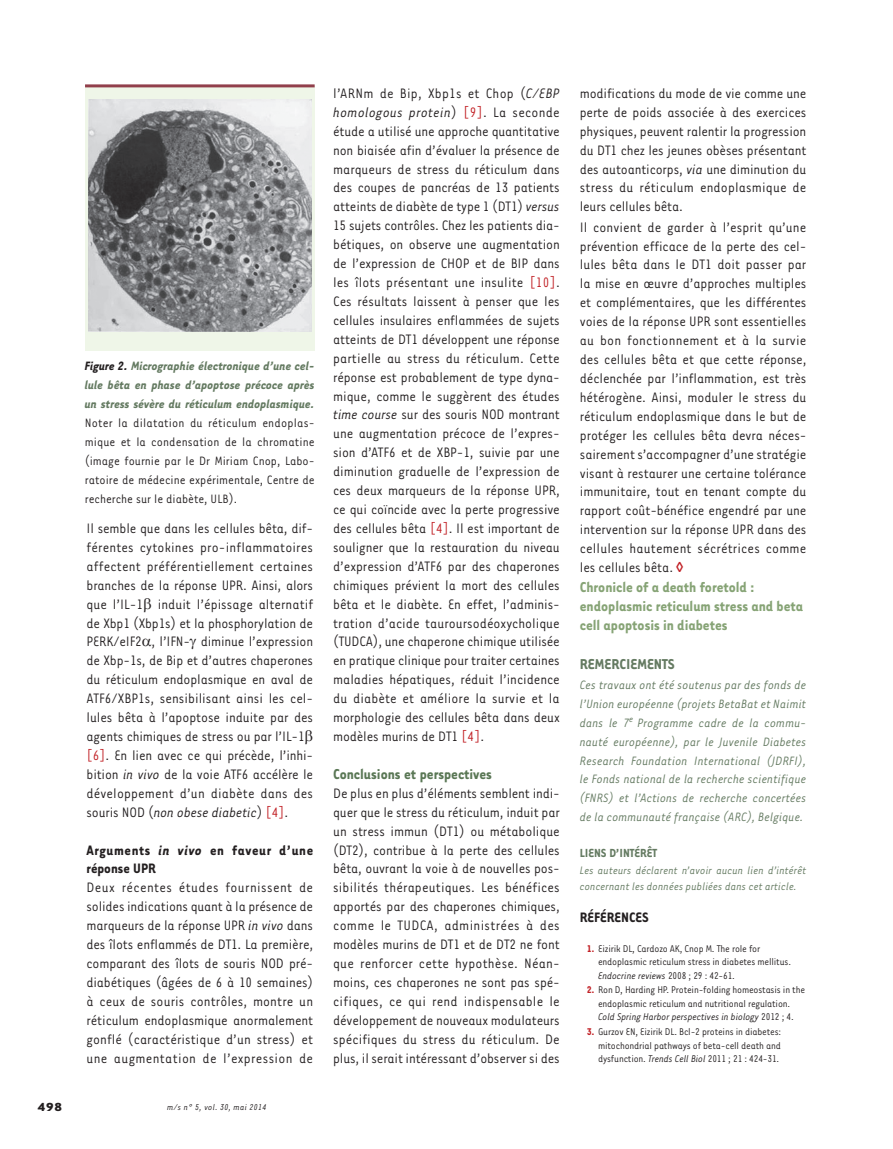
<style>
.page{position:relative;width:893px;height:1149px;background:#fff}
.page>*{position:absolute;margin:0;border:0;box-sizing:border-box;transform-origin:0 0}
.t1{font:700 16.5px/18.9px "Tarzana Narrow";color:#86a375}
.t2{font:700 16.5px "Tarzana Narrow";color:#5a7755}
.t3{font:700 16.5px "Tarzana Narrow";color:#647a61}
.t4{font:15.75px/18.9px "Tarzana Narrow";letter-spacing:-.005em;color:#231f20;text-align:justify}
.t5{font:700 15.75px/18.9px "Tarzana Narrow";letter-spacing:.04em;color:#231f20}
.t6{font:700 15.75px "Tarzana Narrow";color:#231f20}
.t7{font:italic 13.95px/18.9px "Tarzana Narrow";color:#647a61;text-align:justify}
.t8{font:13.95px/18.9px "Tarzana Narrow";color:#231f20;text-align:justify}
.t9{font:italic 700 13.95px/18.9px "Tarzana Narrow";color:#647a61;text-align:justify}
.t10{font:700 13.5px "Tarzana Narrow";color:#647a61}
.t11{font:700 13.5px "Tarzana Wide";color:#231f20}
.t12{font:italic 12.45px/15.9px "Tarzana Narrow";color:#647a61}
.t13{font:11.25px/13.5px "Tarzana Narrow";letter-spacing:-.015em;color:#231f20}
.t14{font:italic 9.75px "Tarzana Narrow";letter-spacing:.025em;color:#231f20}
.s1{color:#231f20}
.s2{color:#c12025}
.s3{font-style:italic}
.s4{font-weight:700;color:#c12025}
</style>
<div class="page">
<div style="left:85px;top:87px;width:230px;height:264px;background:#eff6e8"></div>
<img style="left:88px;top:99px;width:223px;height:232px">
<hr style="left:85px;top:84px;width:230px;height:3px;background:#913f4b">
<p class="t9" style="left:85px;top:358px;width:231px"><span class="s1">Figure 2.</span> Micrographie électronique d’une cel&shy;lule bêta en phase d’apoptose précoce après un stress sévère du réticulum endoplasmique.</p>
<p class="t8" style="left:85px;top:414px;width:231px">Noter la dilatation du réticulum endoplas&shy;mique et la condensation de la chromatine (image fournie par le Dr Miriam Cnop, Labo&shy;ratoire de médecine expérimentale, Centre de recherche sur le diabète, ULB).</p>
<p class="t4" style="left:87px;top:520px;width:228px;text-align:left">Il semble que dans les cellules bêta, dif&shy;férentes cytokines pro-inflammatoires affectent préférentiellement certaines branches de la réponse UPR. Ainsi, alors que l’IL-1 induit l’épissage alternatif de Xbp1 (Xbp1s) et la phosphorylation de PERK/eIF2 , l’IFN- diminue l’expression de Xbp-1s, de Bip et d’autres chaperones du réticulum endoplasmique en aval de ATF6/XBP1s, sensibilisant ainsi les cel&shy;lules bêta à l’apoptose induite par des agents chimiques de stress ou par l’IL-1 <span class="s2">[6]</span>. En lien avec ce qui précède, l’inhi&shy;bition <span class="s3">in vivo</span> de la voie ATF6 accélère le développement d’un diabète dans des souris NOD (<span class="s3">non obese diabetic</span>) <span class="s2">[4]</span>.</p>
<p class="t5" style="left:87px;top:841px;width:228px">Arguments <span class="s3">in vivo</span> en faveur d’une réponse UPR</p>
<p class="t4" style="left:87px;top:879px;width:228px">Deux récentes études fournissent de solides indications quant à la présence de marqueurs de la réponse UPR <span class="s3">in vivo</span> dans des îlots enflammés de DT1. La première, comparant des îlots de souris NOD pré&shy;diabétiques (âgées de 6 à 10 semaines) à ceux de souris contrôles, montre un réticulum endoplasmique anormalement gonflé (caractéristique d’un stress) et une augmentation de l’expression de</p>
<p class="t11" style="left:38px;top:1101px;width:26px">498</p>
<p class="t14" style="left:167px;top:1103px;width:101px">m/s n° 5, vol. 30, mai 2014</p>
<p class="t4" style="left:333px;top:85px;width:228px">l’ARNm de Bip, Xbp1s et Chop (<span class="s3">C/EBP homologous protein</span>) <span class="s2">[9]</span>. La seconde étude a utilisé une approche quantitative non biaisée afin d’évaluer la présence de marqueurs de stress du réticulum dans des coupes de pancréas de 13 patients atteints de diabète de type 1 (DT1) <span class="s3">versus </span>15 sujets contrôles. Chez les patients dia&shy;bétiques, on observe une augmentation de l’expression de CHOP et de BIP dans les îlots présentant une insulite <span class="s2">[10]</span>.<br>Ces résultats laissent à penser que les cellules insulaires enflammées de sujets atteints de DT1 développent une réponse partielle au stress du réticulum. Cette réponse est probablement de type dyna&shy;mique, comme le suggèrent des études <span class="s3">time course</span> sur des souris NOD montrant une augmentation précoce de l’expres&shy;sion d’ATF6 et de XBP-1, suivie par une diminution graduelle de l’expression de ces deux marqueurs de la réponse UPR, ce qui coïncide avec la perte progressive des cellules bêta <span class="s2">[4]</span>. Il est important de souligner que la restauration du niveau d’expression d’ATF6 par des chaperones chimiques prévient la mort des cellules bêta et le diabète. En effet, l’adminis&shy;tration d’acide tauroursodéoxycholique (TUDCA), une chaperone chimique utilisée en pratique clinique pour traiter certaines maladies hépatiques, réduit l’incidence du diabète et améliore la survie et la morphologie des cellules bêta dans deux modèles murins de DT1 <span class="s2">[4]</span>.</p>
<p class="t2" style="left:333px;top:768px;width:160px">Conclusions et perspectives</p>
<p class="t4" style="left:333px;top:784px;width:228px">De plus en plus d’éléments semblent indi&shy;quer que le stress du réticulum, induit par un stress immun (DT1) ou métabolique (DT2), contribue à la perte des cellules bêta, ouvrant la voie à de nouvelles pos&shy;sibilités thérapeutiques. Les bénéfices apportés par des chaperones chimiques, comme le TUDCA, administrées à des modèles murins de DT1 et de DT2 ne font que renforcer cette hypothèse. Néan&shy;moins, ces chaperones ne sont pas spé&shy;cifiques, ce qui rend indispensable le développement de nouveaux modulateurs spécifiques du stress du réticulum. De plus, il serait intéressant d’observer si des</p>
<p class="t4" style="left:580px;top:85px;width:228px;text-align:left">modifications du mode de vie comme une perte de poids associée à des exercices physiques, peuvent ralentir la progression du DT1 chez les jeunes obèses présentant des autoanticorps, <span class="s3">via</span> une diminution du stress du réticulum endoplasmique de leurs cellules bêta.<br>Il convient de garder à l’esprit qu’une prévention efficace de la perte des cel&shy;lules bêta dans le DT1 doit passer par la mise en œuvre d’approches multiples et complémentaires, que les différentes voies de la réponse UPR sont essentielles au bon fonctionnement et à la survie des cellules bêta et que cette réponse, déclenchée par l’inflammation, est très hétérogène. Ainsi, moduler le stress du réticulum endoplasmique dans le but de protéger les cellules bêta devra néces&shy;sairement s’accompagner d’une stratégie visant à restaurer une certaine tolérance immunitaire, tout en tenant compte du rapport coût-bénéfice engendré par une intervention sur la réponse UPR dans des cellules hautement sécrétrices comme les cellules bêta.</p>
<p class="t1" style="left:580px;top:579px;width:225px">Chronicle of a death foretold : endoplasmic reticulum stress and beta cell apoptosis in diabetes</p>
<p class="t3" style="left:580px;top:658px;width:97px">REMERCIEMENTS</p>
<p class="t7" style="left:580px;top:676px;width:228px">Ces travaux ont été soutenus par des fonds de l’Union européenne (projets BetaBat et Naimit dans le 7<sup>e</sup> Programme cadre de la commu&shy;nauté européenne), par le Juvenile Diabetes Research Foundation International (JDRFI), le Fonds national de la recherche scientifique (FNRS) et l’Actions de recherche concertées de la communauté française (ARC), Belgique.</p>
<p class="t10" style="left:580px;top:848px;width:79px">LIENS D’INTÉRÊT</p>
<p class="t12" style="left:580px;top:863px;width:228px">Les auteurs déclarent n’avoir aucun lien d’intérêt concernant les données publiées dans cet article.</p>
<p class="t6" style="left:580px;top:911px;width:70px">RÉFÉRENCES</p>
<p class="t13" style="left:598px;top:942px;width:194px;text-indent:-11px"><span class="s4">1.</span> Eizirik DL, Cardozo AK, Cnop M. The role for endoplasmic reticulum stress in diabetes mellitus.<br><span class="s3">Endocrine reviews</span> 2008 ; 29 : 42-61.</p>
<p class="t13" style="left:587px;top:984px;width:220px;text-align:center"><span class="s4">2.</span> Ron D, Harding HP. Protein-folding homeostasis in the endoplasmic reticulum and nutritional regulation.<br><span class="s3">Cold Spring Harbor perspectives in biology</span> 2012 ; 4.</p>
<p class="t13" style="left:598px;top:1025px;width:185px;text-align:justify;text-indent:-11px"><span class="s4">3.</span> Gurzov EN, Eizirik DL. Bcl-2 proteins in diabetes: mitochondrial pathways of beta-cell death and dysfunction. <span class="s3">Trends Cell Biol</span> 2011 ; 21 : 424-31.</p>
</div>
